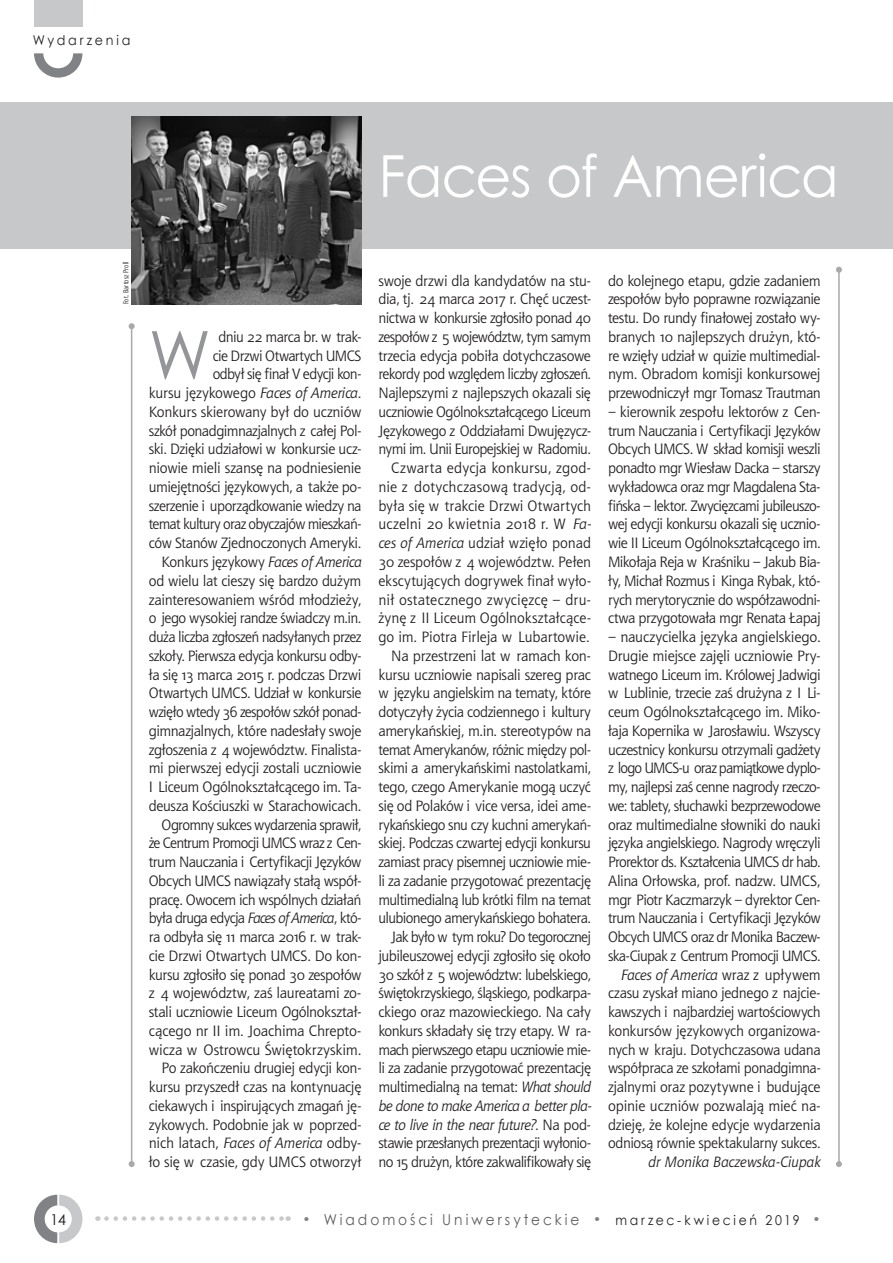
<style>
.page{position:relative;width:893px;height:1263px;background:#fff}
.page>*{position:absolute;margin:0;border:0;box-sizing:border-box;transform-origin:0 0}
.Tekst_z_inicjałem{font:67.2px "Century Gothic";color:#939598;scale:.96 1}
.Tytuł{font:57.9px "Century Gothic";letter-spacing:-.015em;color:#fff;scale:.96 1}
.Tekst_główny{font:15px/18.8px "Aerton EFN";letter-spacing:-.025em;color:#231f20;text-align:justify}
.Tekst_z_inicjałem-2{font:15px/18.8px "Aerton EFN";letter-spacing:-.025em;color:#231f20;text-align:right}
.t1{font:15px "Century Gothic";letter-spacing:.215em;color:#5f5f62;scale:.92 1}
.Autor{font:italic 15px "Aerton EFN";letter-spacing:-.005em;color:#231f20}
.t2{font:15px "Century Gothic";color:#231f20}
.t3{font:13.5px "Century Gothic";letter-spacing:.215em;color:#231f20;scale:.94 1}
.Copyright{font:7.5px "Aerton Cnd EFN";letter-spacing:.02em;color:#231f20}
.s1{font-style:italic}
.s2{font-size:13.5px;color:#808285}
.s3{font-size:13.5px;color:#231f20}
</style>
<div class="page">
<svg style="left:34px;top:1195px;width:48px;height:48px"></svg>
<div style="left:45px;top:1205px;width:27px;height:27px;background:#fff;border-radius:50%"></div>
<svg style="left:106px;top:1216px;width:183px;height:5px"></svg>
<div style="left:34px;top:0;width:48px;height:27px;background:#c7c8ca"></div>
<svg style="left:34px;top:53px;width:48px;height:25px"></svg>
<div style="left:43px;top:38px;width:30px;height:30px;background:#fff;border-radius:50%"></div>
<div style="left:0;top:102px;width:893px;height:146px;background:#c7c8ca"></div>
<img style="left:132px;top:117px;width:229px;height:187px">
<hr style="left:131px;top:326px;width:1px;height:838px;background:#a8a9ad">
<svg style="left:129px;top:323px;width:6px;height:6px"></svg>
<svg style="left:129px;top:1161px;width:6px;height:6px"></svg>
<hr style="left:838px;top:270px;width:2px;height:894px;background:#a8a9ad">
<svg style="left:836px;top:267px;width:6px;height:6px"></svg>
<svg style="left:836px;top:1161px;width:6px;height:6px"></svg>
<p class="t3" style="left:33px;top:31px;width:105px">Wydarzenia</p>
<p class="Tytuł" style="left:378px;top:135px;width:481px">Faces of America</p>
<p class="Copyright" style="left:121px;top:304px;width:44px;rotate:-90deg">Fot. Bartosz Proll</p>
<p class="Tekst_z_inicjałem-2" style="left:149px;top:327px;width:214px">dniu 22 marca br. w trak-<br>cie Drzwi Otwartych UMCS<br>odbył się finał V edycji kon-<br>kursu językowego <span class="s1">Faces of America</span>.<br>Konkurs skierowany był do uczniów szkół ponadgimnazjalnych z całej Pol&shy;ski. Dzięki udziałowi w konkursie ucz&shy;niowie mieli szansę na podniesienie umiejętności językowych, a także po&shy;szerzenie i uporządkowanie wiedzy na temat kultury oraz obyczajów mieszkań&shy;ców Stanów Zjednoczonych Ameryki.</p>
<p class="Tekst_główny" style="left:149px;top:552px;width:214px;text-indent:13px">Konkurs językowy <span class="s1">Faces of America </span>od wielu lat cieszy się bardzo dużym zainteresowaniem wśród młodzieży, o jego wysokiej randze świadczy m.in. duża liczba zgłoszeń nadsyłanych przez szkoły. Pierwsza edycja konkursu odby&shy;ła się 13 marca 2015 r. podczas Drzwi Otwartych UMCS. Udział w konkursie wzięło wtedy 36 zespołów szkół ponad&shy;gimnazjalnych, które nadesłały swoje zgłoszenia z 4 województw. Finalista&shy;mi pierwszej edycji zostali uczniowie I Liceum Ogólnokształcącego im. Ta&shy;deusza Kościuszki w Starachowicach.</p>
<p class="Tekst_główny" style="left:149px;top:815px;width:214px;text-indent:13px">Ogromny sukces wydarzenia sprawił, że Centrum Promocji UMCS wraz z Cen&shy;trum Nauczania i Certyfikacji Języków Obcych UMCS nawiązały stałą współ&shy;pracę. Owocem ich wspólnych działań była druga edycja <span class="s1">Faces of America</span>, któ&shy;ra odbyła się 11 marca 2016 r. w trak&shy;cie Drzwi Otwartych UMCS. Do kon&shy;kursu zgłosiło się ponad 30 zespołów z 4 województw, zaś laureatami zo&shy;stali uczniowie Liceum Ogólnokształ&shy;cącego nr II im. Joachima Chrepto&shy;wicza w Ostrowcu Świętokrzyskim.</p>
<p class="Tekst_główny" style="left:149px;top:1059px;width:214px;text-indent:13px">Po zakończeniu drugiej edycji kon&shy;kursu przyszedł czas na kontynuację ciekawych i inspirujących zmagań ję&shy;zykowych. Podobnie jak w poprzed&shy;nich latach, <span class="s1">Faces of America</span> odby&shy;ło się w czasie, gdy UMCS otworzył</p>
<p class="Tekst_z_inicjałem" style="left:149px;top:308px;width:66px">W</p>
<p class="Tekst_główny" style="left:378px;top:271px;width:214px">swoje drzwi dla kandydatów na stu&shy;dia, tj. 24 marca 2017 r. Chęć uczest&shy;nictwa w konkursie zgłosiło ponad 40 zespołów z 5 województw, tym samym trzecia edycja pobiła dotychczasowe rekordy pod względem liczby zgłoszeń.<br>Najlepszymi z najlepszych okazali się uczniowie Ogólnokształcącego Liceum Językowego z Oddziałami Dwujęzycz&shy;nymi im. Unii Europejskiej w Radomiu.</p>
<p class="Tekst_główny" style="left:378px;top:459px;width:214px;text-indent:13px">Czwarta edycja konkursu, zgod&shy;nie z dotychczasową tradycją, od&shy;była się w trakcie Drzwi Otwartych uczelni 20 kwietnia 2018 r. W <span class="s1">Fa&shy;ces of America</span> udział wzięło ponad 30 zespołów z 4 województw. Pełen ekscytujących dogrywek finał wyło&shy;nił ostatecznego zwycięzcę – dru&shy;żynę z II Liceum Ogólnokształcące&shy;go im. Piotra Firleja w Lubartowie.</p>
<p class="Tekst_główny" style="left:378px;top:646px;width:214px;text-indent:13px">Na przestrzeni lat w ramach kon&shy;kursu uczniowie napisali szereg prac w języku angielskim na tematy, które dotyczyły życia codziennego i kultury amerykańskiej, m.in. stereotypów na temat Amerykanów, różnic między pol&shy;skimi a amerykańskimi nastolatkami, tego, czego Amerykanie mogą uczyć się od Polaków i vice versa, idei ame&shy;rykańskiego snu czy kuchni amerykań&shy;skiej. Podczas czwartej edycji konkursu zamiast pracy pisemnej uczniowie mie&shy;li za zadanie przygotować prezentację multimedialną lub krótki film na temat ulubionego amerykańskiego bohatera.</p>
<p class="Tekst_główny" style="left:378px;top:927px;width:214px;text-indent:13px">Jak było w tym roku? Do tegorocznej jubileuszowej edycji zgłosiło się około 30 szkół z 5 województw: lubelskiego, świętokrzyskiego, śląskiego, podkarpa&shy;ckiego oraz mazowieckiego. Na cały konkurs składały się trzy etapy. W ra&shy;mach pierwszego etapu uczniowie mie&shy;li za zadanie przygotować prezentację multimedialną na temat: <span class="s1">What should be done to make America a better pla&shy;ce to live in the near future?</span>. Na pod&shy;stawie przesłanych prezentacji wyłonio&shy;no 15 drużyn, które zakwalifikowały się</p>
<p class="Tekst_główny" style="left:608px;top:271px;width:214px">do kolejnego etapu, gdzie zadaniem zespołów było poprawne rozwiązanie testu. Do rundy finałowej zostało wy&shy;branych 10 najlepszych drużyn, któ&shy;re wzięły udział w quizie multimedial&shy;nym. Obradom komisji konkursowej przewodniczył mgr Tomasz Trautman</p>
<p class="Tekst_główny" style="left:608px;top:402px;width:214px">– kierownik zespołu lektorów z Cen&shy;trum Nauczania i Certyfikacji Języków Obcych UMCS. W skład komisji weszli ponadto mgr Wiesław Dacka – starszy wykładowca oraz mgr Magdalena Sta&shy;fińska – lektor. Zwycięzcami jubileuszo&shy;wej edycji konkursu okazali się ucznio&shy;wie II Liceum Ogólnokształcącego im.<br>Mikołaja Reja w Kraśniku – Jakub Bia&shy;ły, Michał Rozmus i Kinga Rybak, któ&shy;rych merytorycznie do współzawodni&shy;ctwa przygotowała mgr Renata Łapaj</p>
<p class="Tekst_główny" style="left:608px;top:627px;width:214px">– nauczycielka języka angielskiego.<br>Drugie miejsce zajęli uczniowie Pry&shy;watnego Liceum im. Królowej Jadwigi w Lublinie, trzecie zaś drużyna z I Li&shy;ceum Ogólnokształcącego im. Miko&shy;łaja Kopernika w Jarosławiu. Wszyscy uczestnicy konkursu otrzymali gadżety z logo UMCS-u oraz pamiątkowe dyplo&shy;my, najlepsi zaś cenne nagrody rzeczo&shy;we: tablety, słuchawki bezprzewodowe oraz multimedialne słowniki do nauki języka angielskiego. Nagrody wręczyli Prorektor ds. Kształcenia UMCS dr hab.<br>Alina Orłowska, prof. nadzw. UMCS, mgr Piotr Kaczmarzyk – dyrektor Cen&shy;trum Nauczania i Certyfikacji Języków Obcych UMCS oraz dr Monika Baczew&shy;ska-Ciupak z Centrum Promocji UMCS.</p>
<p class="Tekst_główny" style="left:608px;top:965px;width:214px;text-indent:13px"><span class="s1">Faces of America</span> wraz z upływem czasu zyskał miano jednego z najcie&shy;kawszych i najbardziej wartościowych konkursów językowych organizowa&shy;nych w kraju. Dotychczasowa udana współpraca ze szkołami ponadgimna&shy;zjalnymi oraz pozytywne i budujące opinie uczniów pozwalają mieć na&shy;dzieję, że kolejne edycje wydarzenia odniosą równie spektakularny sukces.</p>
<p class="Autor" style="left:648px;top:1153px;width:174px">dr Monika Baczewska-Ciupak</p>
<p class="t2" style="left:50px;top:1209px;width:18px">14</p>
<p class="t1" style="left:303px;top:1208px;width:564px"><span class="s2">•</span> Wiadomości Uniwersyteckie <span class="s2">•</span> <span class="s3">marzec-kwiecień 2019</span> <span class="s2">•</span></p>
</div>
